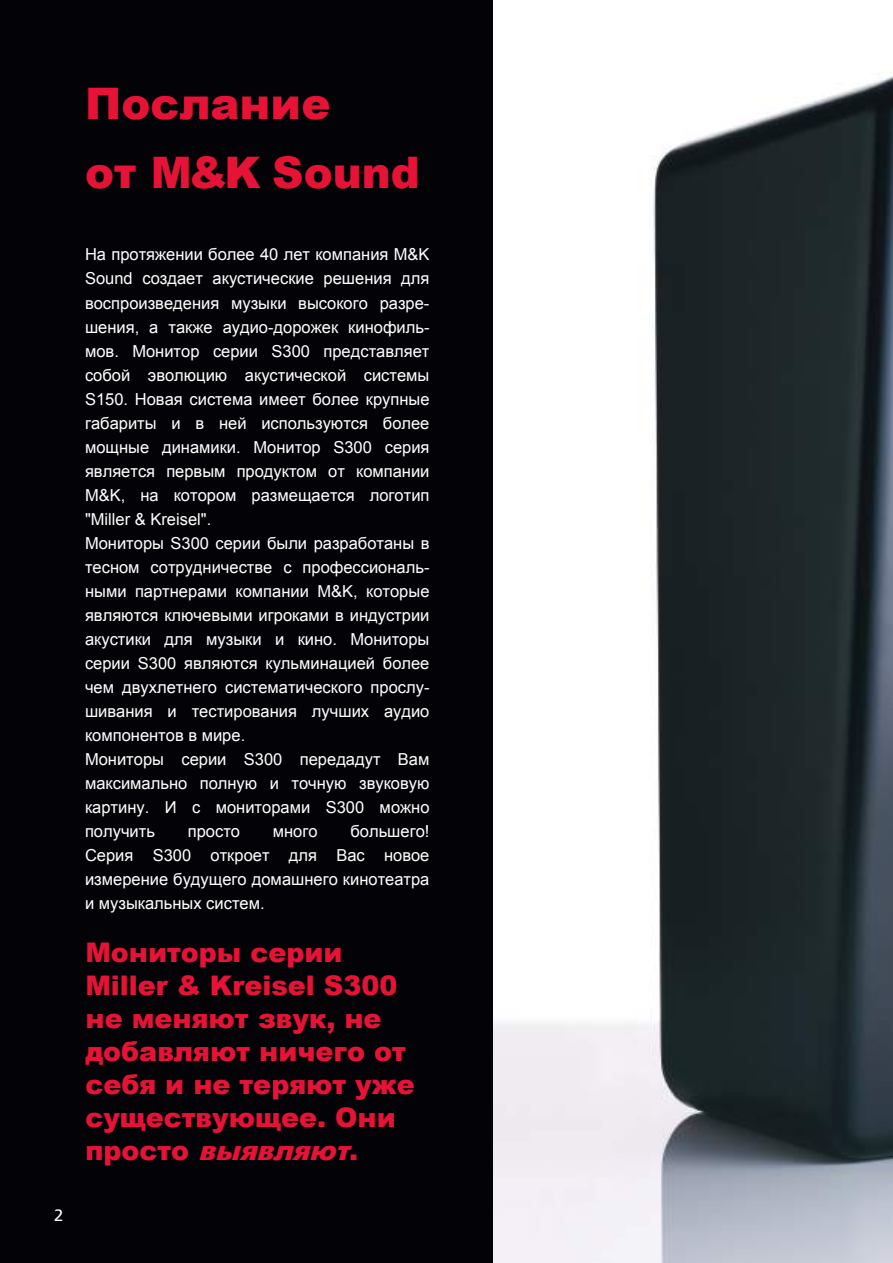
<style>
.page{position:relative;width:893px;height:1263px;background:#fff}
.page>*{position:absolute;margin:0;border:0;box-sizing:border-box;transform-origin:0 0}
.t1{font:900 43.5px/68.4px "Arial";color:#e71337}
.t2{font:900 27px/33px "Arial";color:#e71337}
.t3{font:16.5px/24px "Arial";color:#fff}
.t4{font:16.5px "Frutiger";color:#fff}
.s1{font-style:italic}
</style>
<div class="page">
<div style="left:0;top:0;width:493px;height:1263px;background:#030307"></div>
<img style="left:493px;top:73px;width:400px;height:1190px">
<h1 class="t1" style="left:85px;top:68px;width:336px">Послание<br>от M&amp;K Sound</h1>
<p class="t4" style="left:54px;top:1206px;width:11px">2</p>
<p class="t3" style="left:85px;top:243px;width:346px">На протяжении более 40 лет компания M&amp;K Sound создает акустические решения для воспроизведения музыки высокого разре&shy;шения, а также аудио-дорожек кинофиль&shy;мов. Монитор серии S300 представляет собой эволюцию акустической системы S150. Новая система имеет более крупные габариты и в ней используются более мощные динамики. Монитор S300 серия является первым продуктом от компании M&amp;K, на котором размещается логотип "Miller &amp; Kreisel".<br>Мониторы S300 серии были разработаны в тесном сотрудничестве с профессиональ&shy;ными партнерами компании M&amp;K, которые являются ключевыми игроками в индустрии акустики для музыки и кино. Мониторы серии S300 являются кульминацией более чем двухлетнего систематического прослу&shy;шивания и тестирования лучших аудио компонентов в мире.<br>Мониторы серии S300 передадут Вам максимально полную и точную звуковую картину. И с мониторами S300 можно получить</p>
<p class="t3" style="left:85px;top:819px;width:346px;text-align:justify;text-indent:265px">большего!<br>Серия S300 откроет для Вас новое измерение будущего домашнего кинотеатра и музыкальных систем.</p>
<h2 class="t2" style="left:85px;top:935px;width:331px">Мониторы серии<br>Miller &amp; Kreisel S300 не меняют звук, не добавляют ничего от себя и не теряют уже существующее. Они п р о с т о <span class="s1">выявляют</span>.</h2>
<p class="t3" style="left:188px;top:819px;width:54px">просто</p>
<p class="t3" style="left:273px;top:819px;width:46px">много</p>
</div>
